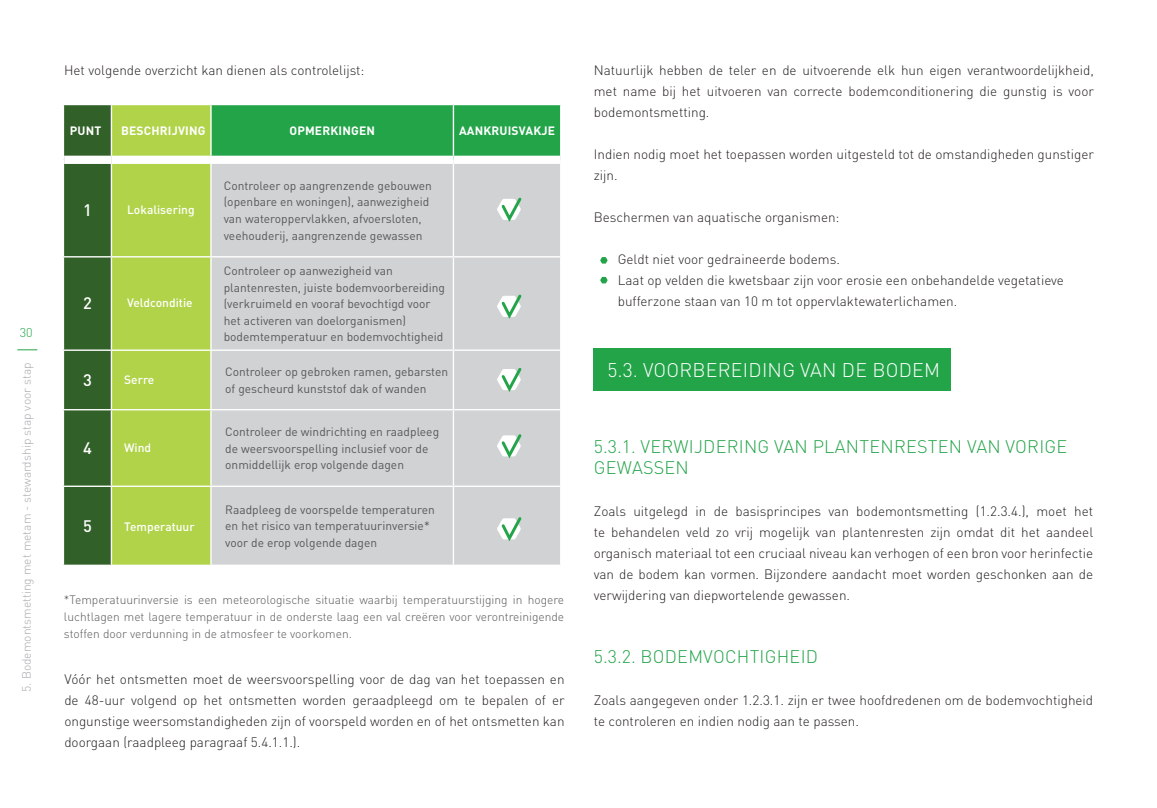
<style>
.page{position:relative;width:1157px;height:808px;background:#fff}
.page>*{position:absolute;margin:0;border:0;box-sizing:border-box;transform-origin:0 0}
.t1{font:300 19.5px "DIN";letter-spacing:.015em;color:#fff}
.t2{font:300 18px/21px "DIN";letter-spacing:.015em;color:#23a449}
.t3{font:500 16.5px "DIN";color:#fff}
.t4{font:300 13.5px/21px "DIN";color:#231f20;text-align:justify}
.t5{font:300 12.6px "DIN";color:#23a449}
.t6{font:12px/16.5px "DIN";color:#57585a}
.t7{font:300 12px/16.8px "DIN";color:#57585a;text-align:justify}
.t8{font:300 12px "DIN";color:#a8a9ad}
.t9{font:500 12px "DIN";color:#fff}
.t10{font:700 12px "DIN";letter-spacing:.015em;color:#fff}
</style>
<div class="page">
<svg style="left:17px;top:349px;width:20px;height:1px"></svg>
<svg style="left:63px;top:105px;width:498px;height:460px;background:#b2c7a2"></svg>
<div style="left:594px;top:348px;width:357px;height:42px;background:#23a449"></div>
<svg style="left:600px;top:257px;width:7px;height:7px"></svg>
<svg style="left:600px;top:277px;width:7px;height:6px"></svg>
<p class="t5" style="left:20px;top:324px;width:14px">30</p>
<p class="t8" style="left:19px;top:692px;width:331px;rotate:-90deg">5. Bodemontsmetting met metam - stewardship stap voor stap</p>
<p class="t4" style="left:64px;top:60px;width:302px">Het volgende overzicht kan dienen als controlelijst:</p>
<p class="t10" style="left:70px;top:123px;width:33px">PUNT</p>
<p class="t10" style="left:121px;top:123px;width:86px">BESCHRIJVING</p>
<p class="t10" style="left:289px;top:123px;width:87px">OPMERKINGEN</p>
<p class="t10" style="left:459px;top:123px;width:98px">AANKRUISVAKJE</p>
<p class="t3" style="left:83px;top:199px;width:10px">1</p>
<p class="t9" style="left:127px;top:202px;width:69px">Lokalisering</p>
<p class="t3" style="left:83px;top:293px;width:10px">2</p>
<p class="t9" style="left:127px;top:295px;width:67px">Veldconditie</p>
<p class="t6" style="left:224px;top:177px;width:210px">Controleer op aangrenzende gebouwen (openbare en woningen), aanwezigheid van wateroppervlakken, afvoersloten, veehouderij, aangrenzende gewassen</p>
<p class="t6" style="left:224px;top:262px;width:223px">Controleer op aanwezigheid van plantenresten, juiste bodemvoorbereiding (verkruimeld en vooraf bevochtigd voor het activeren van doelorganismen) bodemtemperatuur en bodemvochtigheid</p>
<p class="t3" style="left:83px;top:369px;width:10px">3</p>
<p class="t9" style="left:124px;top:372px;width:32px">Serre</p>
<p class="t6" style="left:225px;top:363px;width:224px">Controleer op gebroken ramen, gebarsten of gescheurd kunststof dak of wanden</p>
<p class="t3" style="left:83px;top:437px;width:10px">4</p>
<p class="t9" style="left:124px;top:440px;width:29px">Wind</p>
<p class="t3" style="left:83px;top:516px;width:10px">5</p>
<p class="t9" style="left:124px;top:518px;width:72px">Temperatuur</p>
<p class="t6" style="left:225px;top:423px;width:215px">Controleer de windrichting en raadpleeg de weersvoorspelling inclusief voor de onmiddellijk erop volgende dagen</p>
<p class="t6" style="left:225px;top:501px;width:211px">Raadpleeg de voorspelde temperaturen en het risico van temperatuurinversie* voor de erop volgende dagen</p>
<p class="t7" style="left:64px;top:591px;width:502px">*Temperatuurinversie is een meteorologische situatie waarbij temperatuurstijging in hogere luchtlagen met lagere temperatuur in de onderste laag een val creëren voor verontreinigende stoffen door verdunning in de atmosfeer te voorkomen.</p>
<p class="t4" style="left:64px;top:669px;width:502px">Vóór het ontsmetten moet de weersvoorspelling voor de dag van het toepassen en de 48-uur volgend op het ontsmetten worden geraadpleegd om te bepalen of er ongunstige weersomstandigheden zijn of voorspeld worden en of het ontsmetten kan doorgaan (raadpleeg paragraaf 5.4.1.1.).</p>
<p class="t4" style="left:594px;top:60px;width:502px">Natuurlijk hebben de teler en de uitvoerende elk hun eigen verantwoordelijkheid, met name bij het uitvoeren van correcte bodemconditionering die gunstig is voor bodemontsmetting.</p>
<p class="t4" style="left:594px;top:144px;width:502px">Indien nodig moet het toepassen worden uitgesteld tot de omstandigheden gunstiger zijn.</p>
<p class="t4" style="left:594px;top:207px;width:247px">Beschermen van aquatische organismen:</p>
<p class="t4" style="left:618px;top:249px;width:224px">Geldt niet voor gedraineerde bodems.</p>
<p class="t4" style="left:618px;top:270px;width:448px">Laat op velden die kwetsbaar zijn voor erosie een onbehandelde vegetatieve</p>
<p class="t4" style="left:618px;top:291px;width:341px">bufferzone staan van 10 m tot oppervlaktewaterlichamen.</p>
<p class="t1" style="left:607px;top:358px;width:334px">5.3. VOORBEREIDING VAN DE BODEM</p>
<p class="t2" style="left:594px;top:436px;width:475px">5.3.1. VERWIJDERING VAN PLANTENRESTEN VAN VORIGE<br>GEWASSEN</p>
<p class="t4" style="left:594px;top:501px;width:501px">Zoals uitgelegd in de basisprincipes van bodemontsmetting (1.2.3.4.), moet het te behandelen veld zo vrij mogelijk van plantenresten zijn omdat dit het aandeel organisch materiaal tot een cruciaal niveau kan verhogen of een bron voor herinfectie van de bodem kan vormen. Bijzondere aandacht moet worden geschonken aan de verwijdering van diepwortelende gewassen.</p>
<p class="t2" style="left:594px;top:646px;width:226px">5.3.2. BODEMVOCHTIGHEID</p>
<p class="t4" style="left:594px;top:690px;width:501px">Zoals aangegeven onder 1.2.3.1. zijn er twee hoofdredenen om de bodemvochtigheid te controleren en indien nodig aan te passen.</p>
</div>
